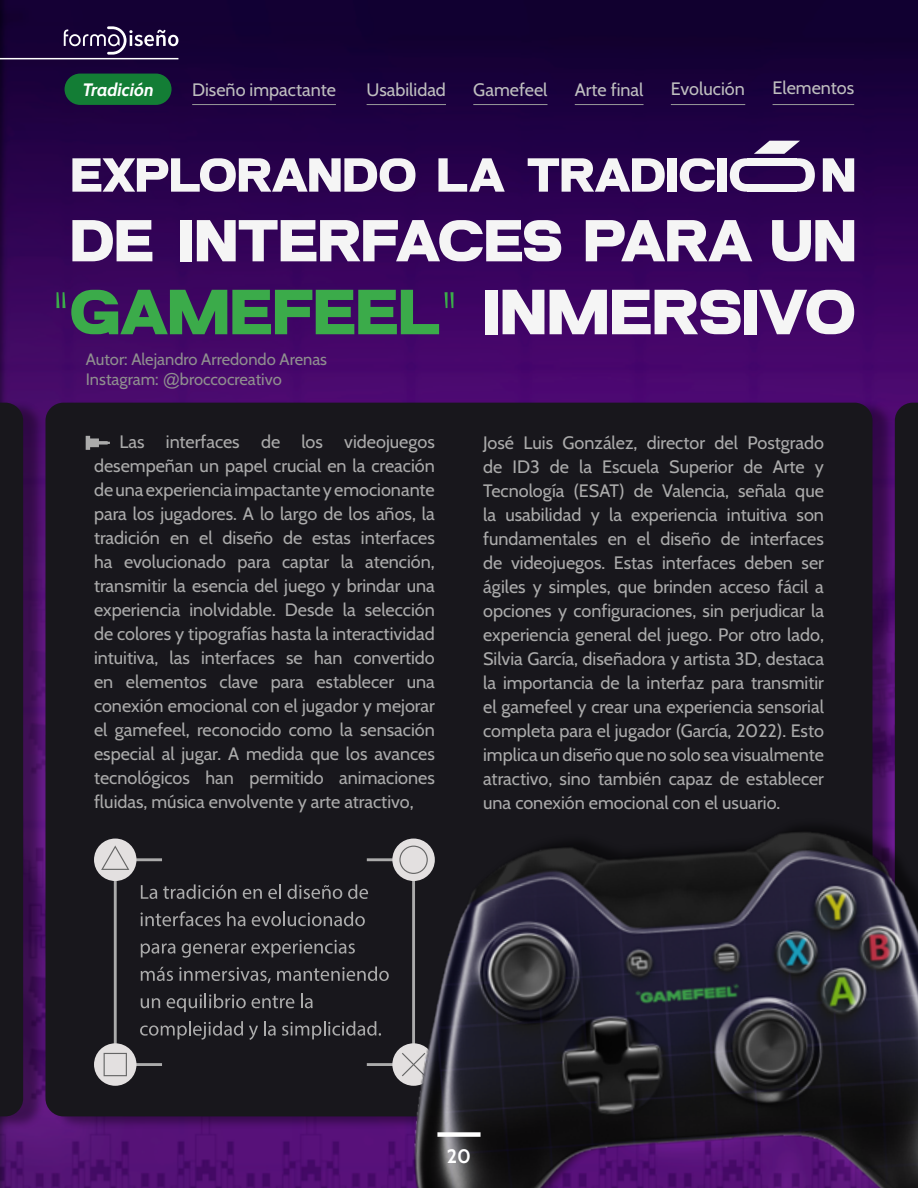
<style>
.page{position:relative;width:918px;height:1188px;background:#fff}
.page>*{position:absolute;margin:0;border:0;box-sizing:border-box;transform-origin:0 0}
.t1{font:700 19.5px "Cabin";color:#fff}
.t2{font:18px/24px "Cabin";color:#ababab;text-align:justify}
.t3{font:18px "Cabin";color:#bfbfbf}
.t4{font:italic 700 18px "Cabin";color:#fff}
.t5{font:16.5px/19.8px "Cabin";color:#8f8f8f}
.s1{font-family:"Arial"}
</style>
<div class="page">
<img style="left:0;top:0;width:918px;height:1188px">
<div style="left:51px;top:399px;width:844px;height:730px;background:#000;opacity:.37"></div>
<div style="left:45px;top:403px;width:828px;height:713px;background:#18171c;border-radius:18px"></div>
<div style="left:895px;top:403px;width:23px;height:296px;background:#18171c"></div>
<div style="left:0;top:399px;width:45px;height:730px;background:#000;opacity:.37"></div>
<div style="left:0;top:403px;width:23px;height:713px;background:#18171c"></div>
<div style="left:94px;top:1043px;width:42px;height:43px;background:#e3e0e0;border-radius:50%"></div>
<div style="left:94px;top:839px;width:42px;height:42px;background:#e3e0e0;border-radius:50%"></div>
<svg style="left:101px;top:846px;width:241px;height:230px"></svg>
<img style="left:342px;top:699px;width:576px;height:489px">
<div style="left:65px;top:74px;width:107px;height:31px;background:#137d35;border-radius:16px"></div>
<hr style="left:192px;top:104px;width:144px;height:1px;background:#999">
<hr style="left:367px;top:104px;width:79px;height:1px;background:#999">
<hr style="left:473px;top:104px;width:74px;height:1px;background:#999">
<hr style="left:575px;top:104px;width:69px;height:1px;background:#999">
<hr style="left:671px;top:104px;width:74px;height:1px;background:#999">
<hr style="left:773px;top:104px;width:81px;height:1px;background:#999">
<svg style="left:86px;top:436px;width:24px;height:14px"></svg>
<svg style="left:72px;top:220px;width:80px;height:41px"></svg>
<div style="left:181px;top:220px;width:11px;height:41px;background:#f5f5f5"></div>
<svg style="left:197px;top:220px;width:364px;height:41px"></svg>
<svg style="left:586px;top:220px;width:166px;height:41px"></svg>
<svg style="left:772px;top:220px;width:82px;height:41px"></svg>
<svg style="left:56px;top:290px;width:383px;height:44px;background:#3c6853"></svg>
<svg style="left:445px;top:292px;width:8px;height:16px"></svg>
<div style="left:485px;top:290px;width:12px;height:44px;background:#f5f5f5"></div>
<svg style="left:503px;top:290px;width:41px;height:44px"></svg>
<svg style="left:550px;top:290px;width:191px;height:44px"></svg>
<div style="left:745px;top:290px;width:12px;height:44px;background:#f5f5f5"></div>
<svg style="left:759px;top:290px;width:95px;height:44px"></svg>
<svg style="left:72px;top:158px;width:343px;height:34px"></svg>
<svg style="left:438px;top:158px;width:67px;height:34px"></svg>
<svg style="left:528px;top:158px;width:137px;height:34px"></svg>
<div style="left:668px;top:158px;width:9px;height:34px;background:#f5f5f5"></div>
<svg style="left:680px;top:158px;width:35px;height:34px"></svg>
<div style="left:718px;top:158px;width:9px;height:34px;background:#f5f5f5"></div>
<svg style="left:730px;top:158px;width:18px;height:34px"></svg>
<svg style="left:823px;top:158px;width:31px;height:34px"></svg>
<div style="left:748px;top:158px;width:49px;height:8px;background:#f5f5f5"></div>
<div style="left:748px;top:184px;width:49px;height:8px;background:#f5f5f5"></div>
<svg style="left:754px;top:141px;width:61px;height:51px"></svg>
<hr style="left:0;top:58px;width:178px;height:1px;background:#fff">
<svg style="left:64px;top:26px;width:114px;height:29px;background:#45345e"></svg>
<div style="left:437px;top:1132px;width:44px;height:5px;background:#fff"></div>
<p class="t4" style="left:82px;top:76px;width:73px">Tradición</p>
<p class="t3" style="left:192px;top:75px;width:145px">Diseño impactante</p>
<p class="t3" style="left:367px;top:76px;width:81px">Usabilidad</p>
<p class="t3" style="left:473px;top:76px;width:76px">Gamefeel</p>
<p class="t3" style="left:575px;top:76px;width:70px">Arte final</p>
<p class="t3" style="left:671px;top:75px;width:75px">Evolución</p>
<p class="t3" style="left:773px;top:74px;width:83px">Elementos</p>
<p class="t5" style="left:86px;top:349px;width:243px">Autor: Alejandro Arredondo Arenas<br>Instagram: <span class="s1">@</span>broccocreativo</p>
<p class="t2" style="left:94px;top:429px;width:342px;text-indent:26px">Las interfaces de los videojuegos desempeñan un papel crucial en la creación de una experiencia impactante y emocionante para los jugadores. A lo largo de los años, la tradición en el diseño de estas interfaces ha evolucionado para captar la atención, transmitir la esencia del juego y brindar una experiencia inolvidable. Desde la selección de colores y tipografías hasta la interactividad intuitiva, las interfaces se han convertido en elementos clave para establecer una conexión emocional con el jugador y mejorar el gamefeel, reconocido como la sensación especial al jugar. A medida que los avances tecnológicos han permitido animaciones fluidas, música envolvente y arte atractivo,</p>
<p class="t2" style="left:483px;top:430px;width:342px">José Luis González, director del Postgrado de ID3 de la Escuela Superior de Arte y Tecnología (ESAT) de Valencia, señala que la usabilidad y la experiencia intuitiva son fundamentales en el diseño de interfaces de videojuegos. Estas interfaces deben ser ágiles y simples, que brinden acceso fácil a opciones y configuraciones, sin perjudicar la experiencia general del juego. Por otro lado, Silvia García, diseñadora y artista 3D, destaca la importancia de la interfaz para transmitir el gamefeel y crear una experiencia sensorial completa para el jugador (García, 2022). Esto implica un diseño que no solo sea visualmente atractivo, sino también capaz de establecer una conexión emocional con el usuario.</p>
<p class="t1" style="left:447px;top:1140px;width:26px">20</p>
</div>
